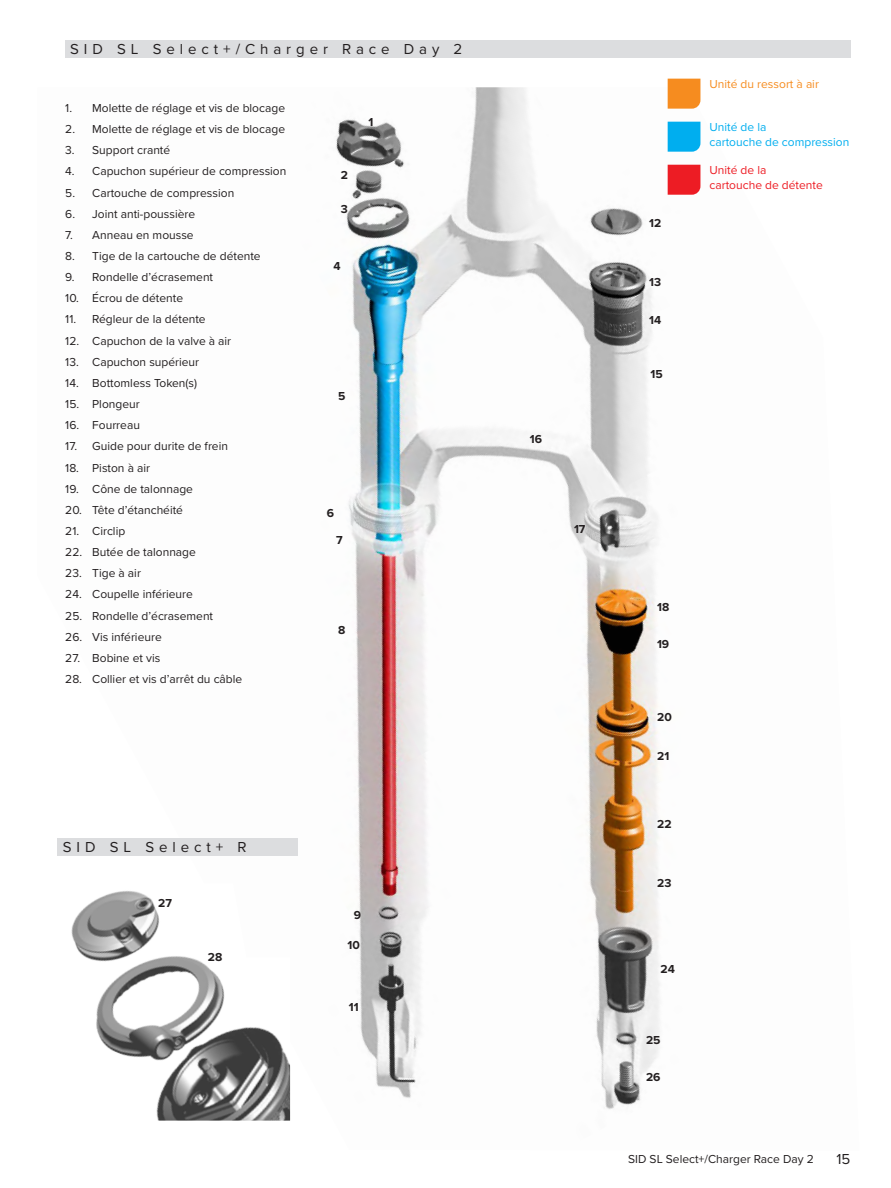
<style>
.page{position:relative;width:891px;height:1188px;background:#fff}
.page>*{position:absolute;margin:0;border:0;box-sizing:border-box;transform-origin:0 0}
.Section_Title_-_Grey__TOC_Level_2{font:15px "Proxima Nova";letter-spacing:.33em;color:#231f20}
.Section_Title_-_Grey__NO_TOC_Level_2{font:15px "Proxima Nova";letter-spacing:.33em;color:#231f20}
.t1{font:12px "Proxima Nova";color:#231f20}
.Normal_Text_-_Full_Width_Bold{font:700 12px "Proxima Nova";color:#231f20}
.Normal_Text_-_Full_Width{font:12px/14.4px "Proxima Nova";color:#00aeef}
.Normal_Text_-_Full_Width-2{font:12px/14.4px "Proxima Nova";color:#ed1c24}
.Normal_Text_-_Full_Width-3{font:12px "Proxima Nova";color:#f68c1f}
</style>
<div class="page">
<img style="left:57px;top:87px;width:644px;height:1033px">
<div style="left:65px;top:40px;width:785px;height:18px;background:#dcdddf"></div>
<svg style="left:668px;top:79px;width:32px;height:30px"></svg>
<svg style="left:668px;top:122px;width:32px;height:30px"></svg>
<svg style="left:668px;top:165px;width:32px;height:30px"></svg>
<div style="left:58px;top:839px;width:240px;height:17px;background:#dcdddf"></div>
<img style="left:57px;top:883px;width:233px;height:238px">
<p class="Section_Title_-_Grey__TOC_Level_2" style="left:70px;top:38px;width:394px">SID SL Select+/Charger Race Day 2</p>
<p class="t1" style="left:65px;top:99px;width:221px">1. Molette de réglage et vis de blocage</p>
<p class="t1" style="left:65px;top:120px;width:221px">2. Molette de réglage et vis de blocage</p>
<p class="t1" style="left:65px;top:141px;width:106px">3. Support cranté</p>
<p class="t1" style="left:65px;top:162px;width:223px">4. Capuchon supérieur de compression</p>
<p class="t1" style="left:65px;top:184px;width:171px">5. Cartouche de compression</p>
<p class="t1" style="left:65px;top:205px;width:131px">6. Joint anti-poussière</p>
<p class="t1" style="left:65px;top:226px;width:130px">7. Anneau en mousse</p>
<p class="t1" style="left:65px;top:247px;width:197px">8. Tige de la cartouche de détente</p>
<p class="t1" style="left:65px;top:268px;width:149px">9. Rondelle d’écrasement</p>
<p class="t1" style="left:65px;top:289px;width:119px">10. Écrou de détente</p>
<p class="t1" style="left:65px;top:311px;width:142px">11. Régleur de la détente</p>
<p class="t1" style="left:65px;top:332px;width:167px">12. Capuchon de la valve à air</p>
<p class="t1" style="left:65px;top:353px;width:135px">13. Capuchon supérieur</p>
<p class="t1" style="left:65px;top:374px;width:133px">14. Bottomless Token(s)</p>
<p class="t1" style="left:65px;top:395px;width:76px">15. Plongeur</p>
<p class="t1" style="left:65px;top:416px;width:76px">16. Fourreau</p>
<p class="t1" style="left:65px;top:437px;width:164px">17. Guide pour durite de frein</p>
<p class="t1" style="left:65px;top:459px;width:86px">18. Piston à air</p>
<p class="t1" style="left:65px;top:480px;width:129px">19. Cône de talonnage</p>
<p class="t1" style="left:65px;top:501px;width:119px">20. Tête d’étanchéité</p>
<p class="t1" style="left:65px;top:522px;width:61px">21. Circlip</p>
<p class="t1" style="left:65px;top:543px;width:132px">22. Butée de talonnage</p>
<p class="t1" style="left:65px;top:564px;width:77px">23. Tige à air</p>
<p class="t1" style="left:65px;top:585px;width:129px">24. Coupelle inférieure</p>
<p class="t1" style="left:65px;top:607px;width:149px">25. Rondelle d’écrasement</p>
<p class="t1" style="left:65px;top:628px;width:98px">26. Vis inférieure</p>
<p class="t1" style="left:65px;top:649px;width:97px">27. Bobine et vis</p>
<p class="t1" style="left:65px;top:670px;width:179px">28. Collier et vis d’arrêt du câble</p>
<p class="Normal_Text_-_Full_Width_Bold" style="left:341px;top:166px;width:9px">2</p>
<p class="Normal_Text_-_Full_Width_Bold" style="left:341px;top:200px;width:9px">3</p>
<p class="Normal_Text_-_Full_Width_Bold" style="left:333px;top:257px;width:9px">4</p>
<p class="Normal_Text_-_Full_Width_Bold" style="left:369px;top:113px;width:6px">1</p>
<p class="Normal_Text_-_Full_Width_Bold" style="left:338px;top:387px;width:9px">5</p>
<p class="Normal_Text_-_Full_Width_Bold" style="left:327px;top:504px;width:9px">6</p>
<p class="Normal_Text_-_Full_Width_Bold" style="left:336px;top:531px;width:8px">7</p>
<p class="Normal_Text_-_Full_Width_Bold" style="left:338px;top:621px;width:9px">8</p>
<p class="Section_Title_-_Grey__NO_TOC_Level_2" style="left:63px;top:836px;width:185px">SID SL Select+ R</p>
<p class="Normal_Text_-_Full_Width_Bold" style="left:158px;top:894px;width:15px">27</p>
<p class="Normal_Text_-_Full_Width_Bold" style="left:208px;top:948px;width:16px">28</p>
<p class="Normal_Text_-_Full_Width_Bold" style="left:354px;top:907px;width:9px">9</p>
<p class="Normal_Text_-_Full_Width_Bold" style="left:348px;top:936px;width:14px">10</p>
<p class="Normal_Text_-_Full_Width_Bold" style="left:349px;top:998px;width:11px">11</p>
<p class="Normal_Text_-_Full_Width_Bold" style="left:530px;top:430px;width:14px">16</p>
<p class="Normal_Text_-_Full_Width_Bold" style="left:574px;top:520px;width:13px">17</p>
<p class="Normal_Text_-_Full_Width_Bold" style="left:649px;top:215px;width:14px">12</p>
<p class="Normal_Text_-_Full_Width_Bold" style="left:649px;top:273px;width:13px">13</p>
<p class="Normal_Text_-_Full_Width_Bold" style="left:649px;top:311px;width:14px">14</p>
<p class="Normal_Text_-_Full_Width_Bold" style="left:651px;top:365px;width:14px">15</p>
<p class="Normal_Text_-_Full_Width-3" style="left:710px;top:75px;width:111px">Unité du ressort à air</p>
<p class="Normal_Text_-_Full_Width" style="left:710px;top:119px;width:141px">Unité de la<br>cartouche de compression</p>
<p class="Normal_Text_-_Full_Width-2" style="left:710px;top:162px;width:115px">Unité de la<br>cartouche de détente</p>
<p class="Normal_Text_-_Full_Width_Bold" style="left:657px;top:598px;width:14px">18</p>
<p class="Normal_Text_-_Full_Width_Bold" style="left:657px;top:635px;width:14px">19</p>
<p class="Normal_Text_-_Full_Width_Bold" style="left:657px;top:708px;width:16px">20</p>
<p class="Normal_Text_-_Full_Width_Bold" style="left:657px;top:747px;width:14px">21</p>
<p class="Normal_Text_-_Full_Width_Bold" style="left:657px;top:815px;width:16px">22</p>
<p class="Normal_Text_-_Full_Width_Bold" style="left:657px;top:874px;width:16px">23</p>
<p class="Normal_Text_-_Full_Width_Bold" style="left:661px;top:960px;width:16px">24</p>
<p class="Normal_Text_-_Full_Width_Bold" style="left:646px;top:1031px;width:16px">25</p>
<p class="Normal_Text_-_Full_Width_Bold" style="left:646px;top:1068px;width:16px">26</p>
<p class="t1" style="left:628px;top:1150px;width:187px">SID SL Select+/Charger Race Day 2</p>
<p class="Section_Title_-_Grey__TOC_Level_2" style="left:837px;top:1148px;width:15px">15</p>
</div>
